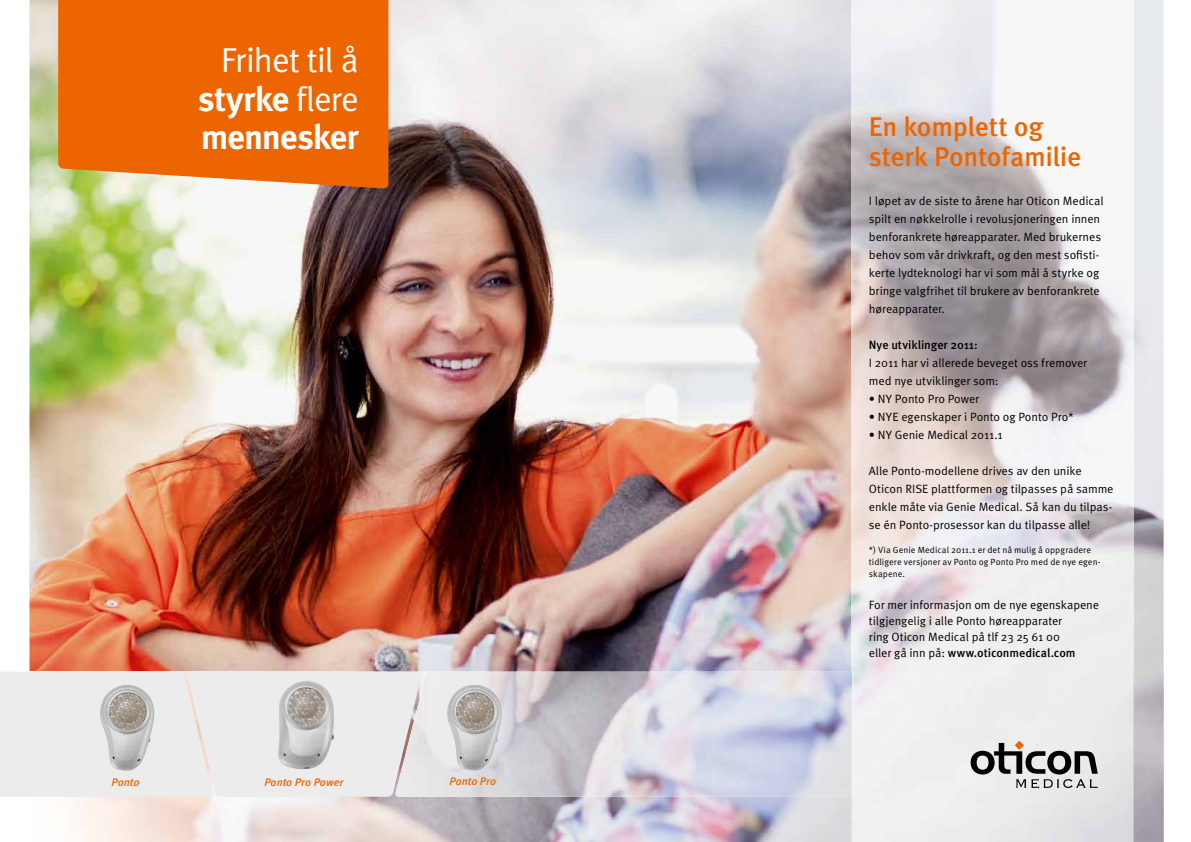
<style>
.page{position:relative;width:1191px;height:842px;background:#fff}
.page>*{position:absolute;margin:0;border:0;box-sizing:border-box;transform-origin:0 0}
.t1{font:34.6px/38.4px "Meta Pro";letter-spacing:-.035em;color:#fff;text-align:justify}
.t2{font:500 27px/30px "Meta Pro";letter-spacing:-.01em;color:#ec6500}
.t3{font:12px/18px "Meta Pro";letter-spacing:-.005em;color:#000}
.t4{font:500 12px "Meta Pro";letter-spacing:-.005em;color:#000}
.t5{font:italic 500 11px "Meta Pro";color:#ec6500}
.t6{font:9px/12px "Meta Pro";letter-spacing:.01em;color:#000}
.s1{font-weight:700}
.s2{font-weight:500}
</style>
<div class="page">
<img style="left:30px;top:0;width:1133px;height:672px">
<img style="left:1133px;top:672px;width:30px;height:170px">
<img style="left:419px;top:797px;width:433px;height:45px">
<img style="left:422px;top:672px;width:430px;height:125px">
<div style="left:0;top:672px;width:422px;height:125px;background:#ececec"></div>
<svg style="left:58px;top:0;width:330px;height:189px;background:#ea6d0c"></svg>
<img style="left:100px;top:685px;width:55px;height:86px">
<img style="left:278px;top:681px;width:57px;height:88px">
<img style="left:447px;top:684px;width:55px;height:87px">
<img style="left:852px;top:0;width:281px;height:842px">
<svg style="left:970px;top:741px;width:127px;height:47px;background:#a7a6a5"></svg>
<svg style="left:1163px;top:0;width:1px;height:842px"></svg>
<h1 class="t1" style="left:198px;top:41px;width:162px;text-indent:23px">Frihet til å <span class="s1">styrke</span> flere <span class="s1">mennesker</span></h1>
<p class="t5" style="left:112px;top:775px;width:29px">Ponto</p>
<p class="t5" style="left:264px;top:775px;width:81px">Ponto Pro Power</p>
<p class="t5" style="left:449px;top:775px;width:48px">Ponto Pro</p>
<h2 class="t2" style="left:869px;top:112px;width:214px">En komplett og sterk Pontofamilie</h2>
<p class="t3" style="left:869px;top:192px;width:236px">I løpet av de siste to årene har Oticon Medical spilt en nøkkelrolle i revolusjoneringen innen benforankrete høreapparater. Med brukernes behov som vår drivkraft, og den mest sofisti&shy;kerte lydteknologi har vi som mål å styrke og bringe valgfrihet til brukere av benforankrete høreapparater.</p>
<p class="t4" style="left:869px;top:338px;width:110px">Nye utviklinger 2011:</p>
<p class="t3" style="left:869px;top:354px;width:220px">I 2011 har vi allerede beveget oss fremover med nye utviklinger som:</p>
<p class="t3" style="left:869px;top:390px;width:112px">• NY Ponto Pro Power</p>
<p class="t3" style="left:869px;top:408px;width:206px">• NYE egenskaper i Ponto og Ponto Pro*</p>
<p class="t3" style="left:869px;top:426px;width:135px">• NY Genie Medical 2011.1</p>
<p class="t3" style="left:869px;top:462px;width:246px">Alle Ponto-modellene drives av den unike Oticon RISE plattformen og tilpasses på samme enkle måte via Genie Medical. Så kan du tilpas&shy;se én Ponto-prosessor kan du tilpasse alle!</p>
<p class="t6" style="left:869px;top:544px;width:233px">*) Via Genie Medical 2011.1 er det nå mulig å oppgradere tidligere versjoner av Ponto og Ponto Pro med de nye egen&shy;skapene.</p>
<p class="t3" style="left:869px;top:597px;width:232px;line-height:16px">For mer informasjon om de nye egenskapene tilgjengelig i alle Ponto høreapparater<br>ring Oticon Medical på tlf 23 25 61 00<br>eller gå inn på: <span class="s2">www.oticonmedical.com</span></p>
</div>
